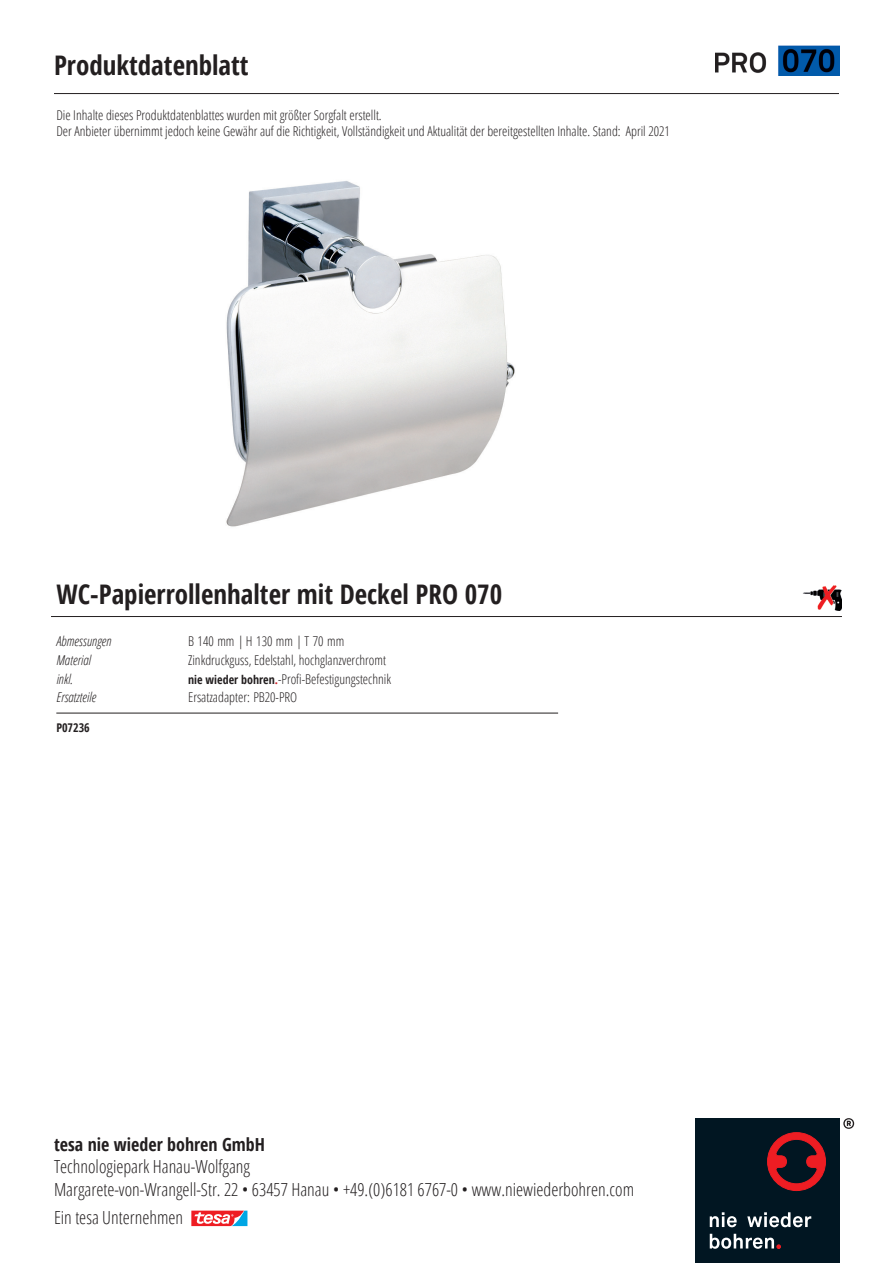
<style>
.page{position:relative;width:893px;height:1263px;background:#fff}
.page>*{position:absolute;margin:0;border:0;box-sizing:border-box;transform-origin:0 0}
.Produktname{font:700 condensed 27px "Open Sans";color:#231f20}
.t1{font:300 condensed 18px "Open Sans";color:#231f20}
.t2{font:700 condensed 18px "Open Sans";color:#231f20}
.Text{font:300 condensed 13.5px/18.9px "Open Sans";color:#231f20}
.Text_kursiv{font:italic 300 condensed 13.5px "Open Sans";color:#231f20}
.Text-2{font:700 condensed 12px "Open Sans";color:#231f20}
.s1{font-weight:700;font-size:12px}
.s2{font-weight:700;font-size:12px;color:#d1232a}
</style>
<div class="page">
<img style="left:226px;top:181px;width:289px;height:346px">
<img style="left:715px;top:45px;width:125px;height:30px">
<hr style="left:51px;top:616px;width:791px;height:1px;background:#231f20">
<img style="left:803px;top:585px;width:39px;height:26px">
<hr style="left:56px;top:713px;width:502px;height:1px;background:#231f20">
<div style="left:695px;top:1118px;width:145px;height:145px;background:#011622"></div>
<svg style="left:710px;top:1212px;width:27px;height:15px"></svg>
<svg style="left:747px;top:1212px;width:64px;height:15px"></svg>
<svg style="left:710px;top:1234px;width:71px;height:15px"></svg>
<svg style="left:767px;top:1132px;width:59px;height:59px"></svg>
<svg style="left:843px;top:1118px;width:11px;height:11px"></svg>
<svg style="left:191px;top:1210px;width:57px;height:17px"></svg>
<hr style="left:54px;top:93px;width:785px;height:1px;background:#231f20">
<p class="Produktname" style="left:54px;top:46px;width:196px">Produktdatenblatt</p>
<p class="Text" style="left:56px;top:105px;width:327px">Die Inhalte dieses Produktdatenblattes wurden mit größter Sorgfalt erstellt.</p>
<p class="Text" style="left:56px;top:121px;width:615px">Der Anbieter übernimmt jedoch keine Gewähr auf die Richtigkeit, Vollständigkeit und Aktualität der bereitgestellten Inhalte. Stand: April 2021</p>
<p class="Produktname" style="left:56px;top:576px;width:447px">WC-Papierrollenhalter mit Deckel PRO 070</p>
<p class="Text_kursiv" style="left:56px;top:632px;width:57px">Abmessungen</p>
<p class="Text_kursiv" style="left:56px;top:651px;width:36px">Material</p>
<p class="Text_kursiv" style="left:56px;top:669px;width:18px">inkl.</p>
<p class="Text_kursiv" style="left:56px;top:688px;width:41px">Ersatzteile</p>
<p class="Text-2" style="left:56px;top:719px;width:35px">P07236</p>
<p class="Text" style="left:188px;top:631px;width:204px">B 140 mm | H 130 mm | T 70 mm Zinkdruckguss, Edelstahl, hochglanzverchromt <span class="s1">nie wieder bohren</span><span class="s2">.</span>-Profi-Befestigungstechnik Ersatzadapter: PB20-PRO</p>
<p class="t2" style="left:54px;top:1132px;width:212px">tesa nie wieder bohren GmbH</p>
<p class="t1" style="left:54px;top:1154px;width:198px">Technologiepark Hanau-Wolfgang</p>
<p class="t1" style="left:54px;top:1177px;width:582px">Margarete-von-Wrangell-Str. 22 • 63457 Hanau • +49.(0)6181 6767-0 • www.niewiederbohren.com</p>
<p class="t1" style="left:54px;top:1205px;width:131px">Ein tesa Unternehmen</p>
</div>
